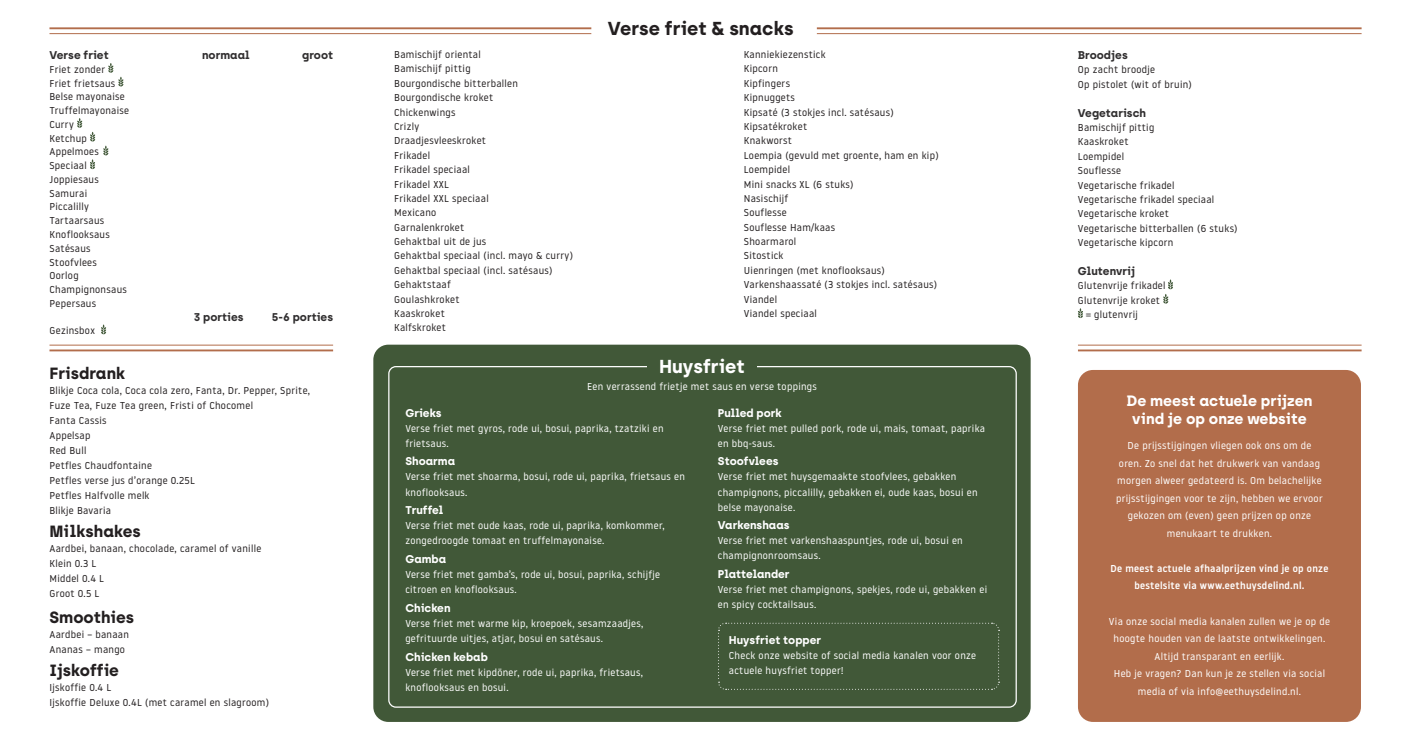
<style>
.page{position:relative;width:1404px;height:745px;background:#fff}
.page>*{position:absolute;margin:0;border:0;box-sizing:border-box;transform-origin:0 0}
.t1{font:700 18.75px "Archia";color:#231f20}
.t2{font:700 18.75px "Archia";color:#fff}
.t3{font:700 16.25px "Archia";color:#231f20}
.t4{font:700 15px/18px "Archia";color:#fff;text-align:center}
.t5{font:700 11.25px "Archia";color:#fff}
.t6{font:700 11.25px "Archia";color:#312f30}
.t7{font:10px/14.4px "Noway";letter-spacing:.03em;color:#231f20}
.t8{font:10px/15px "Noway";letter-spacing:.03em;color:#fff}
.t9{font:500 10px/17.5px "Noway";letter-spacing:.03em;color:#fff;text-align:center}
</style>
<div class="page">
<div style="left:1077px;top:370px;width:283px;height:351px;background:#b26d4b;border-radius:15px"></div>
<div style="left:373px;top:344px;width:657px;height:377px;background:#415838;border-radius:15px"></div>
<svg style="left:108px;top:63px;width:15px;height:23px"></svg>
<svg style="left:77px;top:118px;width:5px;height:10px"></svg>
<svg style="left:90px;top:132px;width:5px;height:9px"></svg>
<svg style="left:90px;top:159px;width:5px;height:10px"></svg>
<svg style="left:101px;top:324px;width:5px;height:10px"></svg>
<svg style="left:1163px;top:279px;width:9px;height:24px"></svg>
<svg style="left:1078px;top:308px;width:4px;height:10px"></svg>
<hr style="left:49px;top:349px;width:284px;height:2px;background:#b26d4b">
<hr style="left:1077px;top:349px;width:284px;height:2px;background:#b26d4b">
<hr style="left:49px;top:344px;width:284px;height:1px;background:#b26d4b">
<hr style="left:1077px;top:344px;width:284px;height:1px;background:#b26d4b">
<hr style="left:49px;top:27px;width:542px;height:2px;background:#b26d4b">
<hr style="left:49px;top:33px;width:542px;height:1px;background:#b26d4b">
<hr style="left:816px;top:27px;width:545px;height:2px;background:#b26d4b">
<hr style="left:816px;top:33px;width:545px;height:1px;background:#b26d4b">
<svg style="left:103px;top:145px;width:5px;height:10px"></svg>
<svg style="left:718px;top:622px;width:281px;height:67px"></svg>
<p class="t6" style="left:49px;top:48px;width:61px">Verse friet</p>
<p class="t6" style="left:202px;top:48px;width:49px">normaal</p>
<p class="t6" style="left:302px;top:48px;width:32px">groot</p>
<p class="t7" style="left:49px;top:62px;width:81px;line-height:13.8px">Friet zonder<br>Friet frietsaus<br>Belse mayonaise<br>Truffelmayonaise<br>Curry<br>Ketchup<br>Appelmoes<br>Speciaal<br>Joppiesaus<br>Samurai<br>Piccalilly<br>Tartaarsaus<br>Knoflooksaus<br>Satésaus<br>Stoofvlees<br>Oorlog<br>Champignonsaus<br>Pepersaus</p>
<p class="t6" style="left:194px;top:309px;width:51px">3 porties</p>
<p class="t6" style="left:272px;top:309px;width:63px">5-6 porties</p>
<p class="t7" style="left:49px;top:323px;width:47px">Gezinsbox</p>
<h2 class="t3" style="left:49px;top:362px;width:77px">Frisdrank</h2>
<p class="t7" style="left:49px;top:382px;width:262px;line-height:15px">Blikje Coca cola, Coca cola zero, Fanta, Dr. Pepper, Sprite,<br>Fuze Tea, Fuze Tea green, Fristi of Chocomel<br>Fanta Cassis<br>Appelsap<br>Red Bull<br>Petfles Chaudfontaine<br>Petfles verse jus d’orange 0.25L<br>Petfles Halfvolle melk<br>Blikje Bavaria</p>
<h2 class="t3" style="left:49px;top:521px;width:93px">Milkshakes</h2>
<p class="t7" style="left:49px;top:540px;width:213px;line-height:15px">Aardbei, banaan, chocolade, caramel of vanille<br>Klein 0.3 L<br>Middel 0.4 L<br>Groot 0.5 L</p>
<h2 class="t3" style="left:49px;top:607px;width:86px">Smoothies</h2>
<p class="t7" style="left:49px;top:626px;width:81px;line-height:15px">Aardbei – banaan<br>Ananas – mango</p>
<h2 class="t3" style="left:49px;top:659px;width:71px">Ijskoffie</h2>
<p class="t7" style="left:49px;top:679px;width:221px;line-height:15px">Ijskoffie 0.4 L<br>Ijskoffie Deluxe 0.4L (met caramel en slagroom)</p>
<p class="t7" style="left:394px;top:47px;width:180px">Bamischijf oriental<br>Bamischijf pittig<br>Bourgondische bitterballen<br>Bourgondische kroket<br>Chickenwings<br>Crizly<br>Draadjesvleeskroket<br>Frikadel<br>Frikadel speciaal<br>Frikadel XXL<br>Frikadel XXL speciaal<br>Mexicano<br>Garnalenkroket<br>Gehaktbal uit de jus<br>Gehaktbal speciaal (incl. mayo &amp; curry)<br>Gehaktbal speciaal (incl. satésaus)<br>Gehaktstaaf<br>Goulashkroket<br>Kaaskroket<br>Kalfskroket</p>
<h1 class="t1" style="left:608px;top:17px;width:187px">Verse friet &amp; snacks</h1>
<p class="t7" style="left:743px;top:47px;width:196px">Kanniekiezenstick<br>Kipcorn<br>Kipfingers<br>Kipnuggets<br>Kipsaté (3 stokjes incl. satésaus)<br>Kipsatékroket<br>Knakworst<br>Loempia (gevuld met groente, ham en kip)<br>Loempidel<br>Mini snacks XL (6 stuks)<br>Nasischijf<br>Souflesse<br>Souflesse Ham/kaas<br>Shoarmarol<br>Sitostick<br>Uienringen (met knoflooksaus)<br>Varkenshaassaté (3 stokjes incl. satésaus)<br>Viandel<br>Viandel speciaal</p>
<p class="t6" style="left:1077px;top:48px;width:51px">Broodjes</p>
<p class="t7" style="left:1077px;top:62px;width:115px">Op zacht broodje<br>Op pistolet (wit of bruin)</p>
<p class="t6" style="left:1077px;top:106px;width:70px">Vegetarisch</p>
<p class="t7" style="left:1077px;top:120px;width:161px">Bamischijf pittig<br>Kaaskroket<br>Loempidel<br>Souflesse<br>Vegetarische frikadel<br>Vegetarische frikadel speciaal<br>Vegetarische kroket<br>Vegetarische bitterballen (6 stuks)<br>Vegetarische kipcorn</p>
<p class="t6" style="left:1077px;top:264px;width:59px">Glutenvrij</p>
<p class="t7" style="left:1077px;top:278px;width:89px">Glutenvrije frikadel</p>
<p class="t7" style="left:1077px;top:292px;width:84px">Glutenvrije kroket</p>
<p class="t7" style="left:1086px;top:307px;width:53px">= glutenvrij</p>
<h1 class="t2" style="left:659px;top:354px;width:87px">Huysfriet</h1>
<p class="t8" style="left:587px;top:378px;width:231px">Een verrassend frietje met saus en verse toppings</p>
<p class="t5" style="left:405px;top:405px;width:38px">Grieks</p>
<p class="t8" style="left:405px;top:420px;width:260px">Verse friet met gyros, rode ui, bosui, paprika, tzatziki en frietsaus.</p>
<p class="t5" style="left:405px;top:454px;width:51px">Shoarma</p>
<p class="t8" style="left:405px;top:469px;width:281px">Verse friet met shoarma, bosui, rode ui, paprika, frietsaus en knoflooksaus.</p>
<p class="t5" style="left:405px;top:503px;width:39px">Truffel</p>
<p class="t8" style="left:405px;top:517px;width:261px">Verse friet met oude kaas, rode ui, paprika, komkommer, zongedroogde tomaat en truffelmayonaise.</p>
<p class="t5" style="left:405px;top:552px;width:42px">Gamba</p>
<p class="t8" style="left:405px;top:566px;width:256px">Verse friet met gamba’s, rode ui, bosui, paprika, schijfje citroen en knoflooksaus.</p>
<p class="t5" style="left:405px;top:600px;width:47px">Chicken</p>
<p class="t8" style="left:405px;top:615px;width:239px">Verse friet met warme kip, kroepoek, sesamzaadjes, gefrituurde uitjes, atjar, bosui en satésaus.</p>
<p class="t5" style="left:405px;top:649px;width:84px">Chicken kebab</p>
<p class="t8" style="left:405px;top:664px;width:239px">Verse friet met kipdöner, rode ui, paprika, frietsaus, knoflooksaus en bosui.</p>
<p class="t5" style="left:718px;top:405px;width:65px">Pulled pork</p>
<p class="t8" style="left:718px;top:420px;width:268px">Verse friet met pulled pork, rode ui, mais, tomaat, paprika en bbq-saus.</p>
<p class="t5" style="left:718px;top:454px;width:62px">Stoofvlees</p>
<p class="t8" style="left:718px;top:469px;width:261px">Verse friet met huysgemaakte stoofvlees, gebakken champignons, piccalilly, gebakken ei, oude kaas, bosui en belse mayonaise.</p>
<p class="t5" style="left:718px;top:518px;width:73px">Varkenshaas</p>
<p class="t8" style="left:718px;top:532px;width:246px">Verse friet met varkenshaaspuntjes, rode ui, bosui en champignonroomsaus.</p>
<p class="t5" style="left:718px;top:567px;width:73px">Plattelander</p>
<p class="t8" style="left:718px;top:581px;width:271px">Verse friet met champignons, spekjes, rode ui, gebakken ei en spicy cocktailsaus.</p>
<p class="t5" style="left:729px;top:632px;width:94px">Huysfriet topper</p>
<p class="t8" style="left:729px;top:647px;width:248px">Check onze website of social media kanalen voor onze actuele huysfriet topper!</p>
<h3 class="t4" style="left:1126px;top:391px;width:187px">De meest actuele prijzen vind je op onze website</h3>
<p class="t8" style="left:1115px;top:436px;width:208px;line-height:17.5px;text-align:center">De prijsstijgingen vliegen ook ons om de oren. Zo snel dat het drukwerk van vandaag morgen alweer gedateerd is. Om belachelijke prijsstijgingen voor te zijn, hebben we ervoor gekozen om (even) geen prijzen op onze menukaart te drukken.</p>
<p class="t9" style="left:1110px;top:559px;width:219px">De meest actuele afhaalprijzen vind je op onze bestelsite via www.eethuysdelind.nl.</p>
<p class="t8" style="left:1108px;top:611px;width:222px;line-height:17.5px;text-align:center">Via onze social media kanalen zullen we je op de hoogte houden van de laatste ontwikkelingen.<br>Altijd transparant en eerlijk.<br>Heb je vragen? Dan kun je ze stellen via social media of via info@eethuysdelind.nl.</p>
</div>
